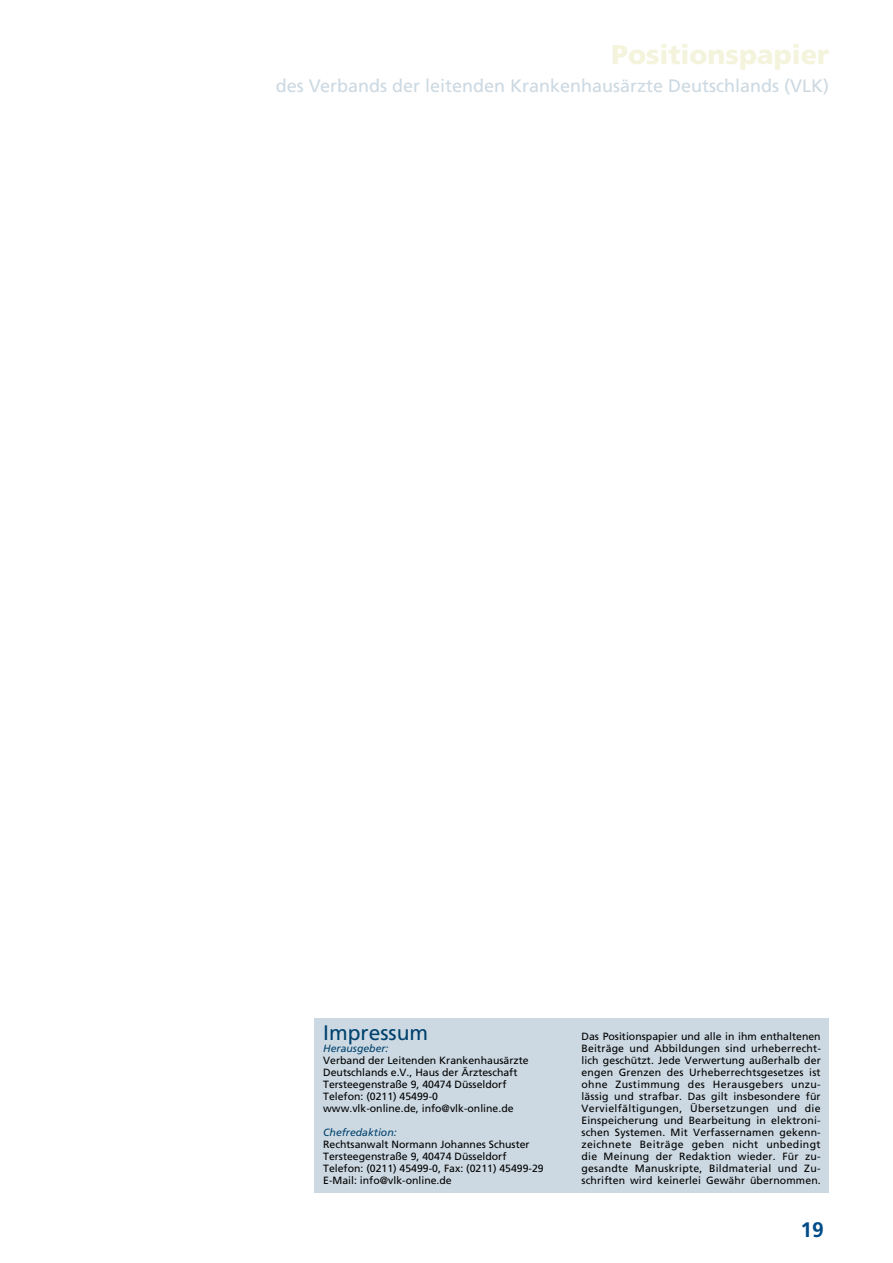
<style>
.page{position:relative;width:893px;height:1263px;background:#fff}
.page>*{position:absolute;margin:0;border:0;box-sizing:border-box;transform-origin:0 0}
.t1{font:900 27px "Frutiger";color:#f4f3dc}
.t2{font:21px "Frutiger";color:#00416d}
.t3{font:700 21px "Frutiger";color:#004c88}
.t4{font:18px "Frutiger";color:#ccd9e2}
.t5{font:10.5px/12px "Frutiger";color:#000}
.t6{font:italic 10.5px "Frutiger";color:#00416d}
</style>
<div class="page">
<div style="left:315px;top:1018px;width:514px;height:175px;background:#ccd9e2"></div>
<h1 class="t1" style="left:611px;top:38px;width:219px">Positionspapier</h1>
<h3 class="t4" style="left:276px;top:75px;width:555px">des Verbands der leitenden Krankenhausärzte Deutschlands (VLK)</h3>
<h2 class="t2" style="left:323px;top:1020px;width:107px">Impressum</h2>
<p class="t6" style="left:323px;top:1042px;width:67px">Herausgeber:</p>
<p class="t5" style="left:323px;top:1054px;width:207px">Verband der Leitenden Krankenhausärzte Deutschlands e.V., Haus der Ärzteschaft Tersteegenstraße 9, 40474 Düsseldorf Telefon: (0211) 45499-0 www.vlk-online.de, info@vlk-online.de</p>
<p class="t6" style="left:323px;top:1126px;width:75px">Chefredaktion:</p>
<p class="t5" style="left:323px;top:1138px;width:222px">Rechtsanwalt Normann Johannes Schuster Tersteegenstraße 9, 40474 Düsseldorf Telefon: (0211) 45499-0, Fax: (0211) 45499-29<br>E-Mail: info@vlk-online.de</p>
<p class="t5" style="left:581px;top:1030px;width:241px;text-align:justify">Das Positionspapier und alle in ihm enthaltenen Beiträge und Abbildungen sind urheberrecht&shy;lich geschützt. Jede Verwertung außerhalb der engen Grenzen des Urheberrechtsgesetzes ist ohne Zustimmung des Herausgebers unzu&shy;lässig und strafbar. Das gilt insbesondere für Vervielfältigungen, Übersetzungen und die Einspeicherung und Bearbeitung in elektroni&shy;schen Systemen. Mit Verfassernamen gekenn&shy;zeichnete Beiträge geben nicht unbedingt die Meinung der Redaktion wieder. Für zu&shy;gesandte Manuskripte, Bildmaterial und Zu&shy;schriften wird keinerlei Gewähr übernommen.</p>
<h2 class="t3" style="left:800px;top:1218px;width:25px">19</h2>
</div>
